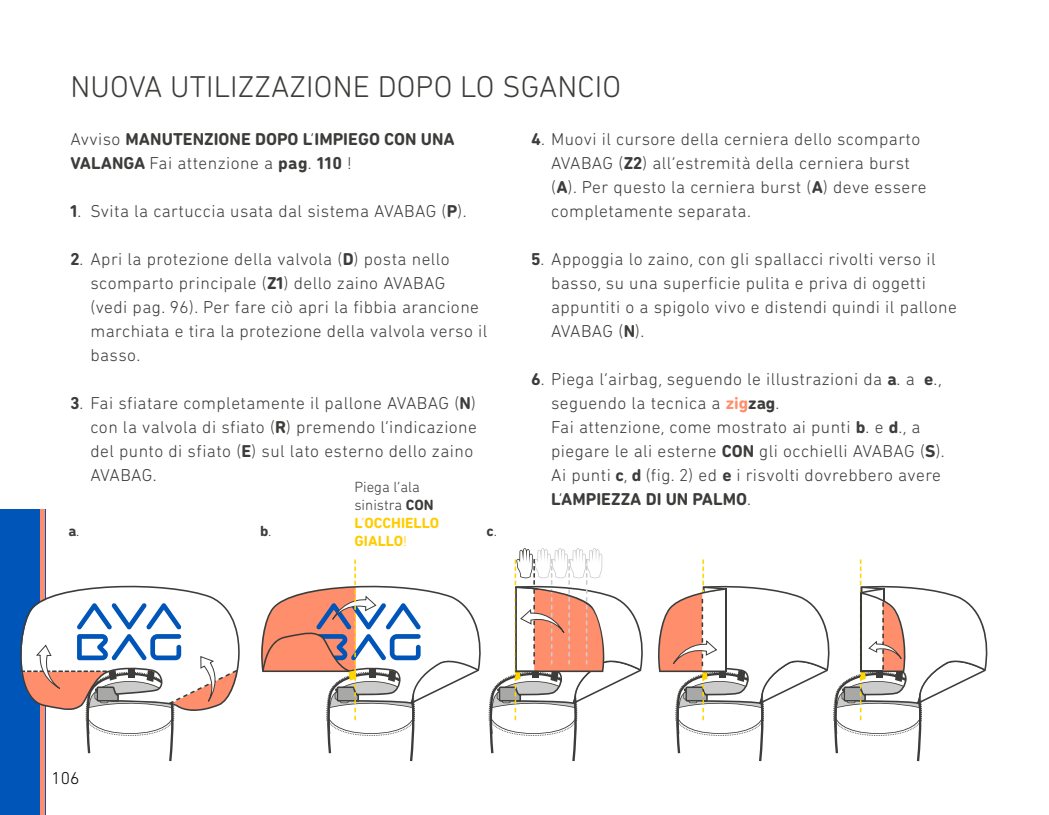
<style>
.page{position:relative;width:1049px;height:815px;background:#fff}
.page>*{position:absolute;margin:0;border:0;box-sizing:border-box;transform-origin:0 0}
.t1{font:300 30.5px "DIN Next Rounded LT Pro";letter-spacing:.005em;color:#3c3c3b}
.t2{font:300 17.5px/24px "DIN Next Rounded LT Pro";letter-spacing:.025em;color:#3c3c3b}
.t3{font:17.5px/24px "OVX DIN Next Rounded LT Pro Bold";color:#3c3c3b}
.t4{font:300 17.5px "DIN Next Rounded LT Pro";color:#000}
.t5{font:300 15px/18px "DIN Next Rounded LT Pro";color:#3c3c3b}
.t6{font:15px/18px "OVX DIN Next Rounded LT Pro Bold";color:#fc0}
.t7{font:15px "OVX DIN Next Rounded LT Pro Bold";color:#3c3c3b}
.s1{font-family:"OVX DIN Next Rounded LT Pro Bold";font-weight:400}
.s2{font-family:"OVX DIN Next Rounded LT Pro Bold";font-weight:400;color:#ff8e6c}
.s3{font-family:"DIN Next Rounded LT Pro";font-weight:300}
.s4{font-weight:700}
</style>
<div class="page">
<div style="left:0;top:510px;width:45px;height:305px;background:#0055b8"></div>
<hr style="left:41px;top:510px;width:4px;height:305px;background:#ff8e6c">
<svg style="left:20px;top:584px;width:220px;height:177px"></svg>
<svg style="left:261px;top:559px;width:220px;height:202px"></svg>
<svg style="left:489px;top:548px;width:154px;height:213px"></svg>
<svg style="left:658px;top:559px;width:330px;height:202px"></svg>
<h1 class="t1" style="left:70px;top:69px;width:552px">NUOVA UTILIZZAZIONE DOPO LO SGANCIO</h1>
<p class="t2" style="left:551px;top:127px;width:377px;text-indent:-20px"><span class="s1">4.</span> Muovi il cursore della cerniera dello scomparto AVABAG (<span class="s1">Z2</span>) all’estremità della cerniera burst <span class="s1">(A</span>). Per questo la cerniera burst (<span class="s1">A</span>) deve essere completamente separata.</p>
<p class="t2" style="left:551px;top:247px;width:407px;text-indent:-20px"><span class="s1">5.</span> Appoggia lo zaino, con gli spallacci rivolti verso il basso, su una superficie pulita e priva di oggetti appuntiti o a spigolo vivo e distendi quindi il pallone AVABAG (<span class="s1">N</span>).</p>
<p class="t2" style="left:551px;top:367px;width:395px;text-indent:-20px"><span class="s1">6.</span> Piega l’airbag, seguendo le illustrazioni da <span class="s1">a.</span> a <span class="s1">e.</span>, seguendo la tecnica a <span class="s2">zig</span><span class="s1">zag</span>.<br>Fai attenzione, come mostrato ai punti <span class="s1">b.</span> e <span class="s1">d.</span>, a piegare le ali esterne <span class="s1">CON</span> gli occhielli AVABAG (<span class="s1">S</span>).<br>Ai punti <span class="s1">c, d</span> (fig. 2) ed <span class="s1">e</span> i risvolti dovrebbero avere</p>
<p class="t3" style="left:551px;top:487px;width:201px">L’AMPIEZZA DI UN PALMO<span class="s3">.</span></p>
<p class="t3" style="left:70px;top:127px;width:386px"><span class="s3">Avviso</span> MANUTENZIONE DOPO L’IMPIEGO CON UNA<br>VALANGA <span class="s3">Fai attenzione a</span> pag. 110 !</p>
<p class="t2" style="left:70px;top:199px;width:398px"><span class="s1">1.</span> Svita la cartuccia usata dal sistema AVABAG (<span class="s1">P</span>).</p>
<p class="t2" style="left:90px;top:247px;width:398px;text-indent:-20px"><span class="s1">2.</span> Apri la protezione della valvola (<span class="s1">D</span>) posta nello scomparto principale (<span class="s1">Z1</span>) dello zaino AVABAG<br>(vedi pag. 96). Per fare ciò apri la fibbia arancione marchiata e tira la protezione della valvola verso il basso.</p>
<p class="t2" style="left:90px;top:391px;width:388px;text-indent:-20px"><span class="s1">3.</span> Fai sfiatare completamente il pallone AVABAG (<span class="s1">N</span>) con la valvola di sfiato (<span class="s1">R</span>) premendo l‘indicazione del punto di sfiato (<span class="s1">E</span>) sul lato esterno dello zaino AVABAG.</p>
<p class="t5" style="left:354px;top:478px;width:81px">Piega l’ala sinistra <span class="s4">CON</span></p>
<p class="t6" style="left:354px;top:514px;width:86px">L’OCCHIELLO<br>GIALLO!</p>
<p class="t7" style="left:68px;top:522px;width:13px">a.</p>
<p class="t7" style="left:260px;top:522px;width:14px">b.</p>
<p class="t7" style="left:486px;top:522px;width:13px">c.</p>
<p class="t4" style="left:52px;top:768px;width:29px">106</p>
</div>
